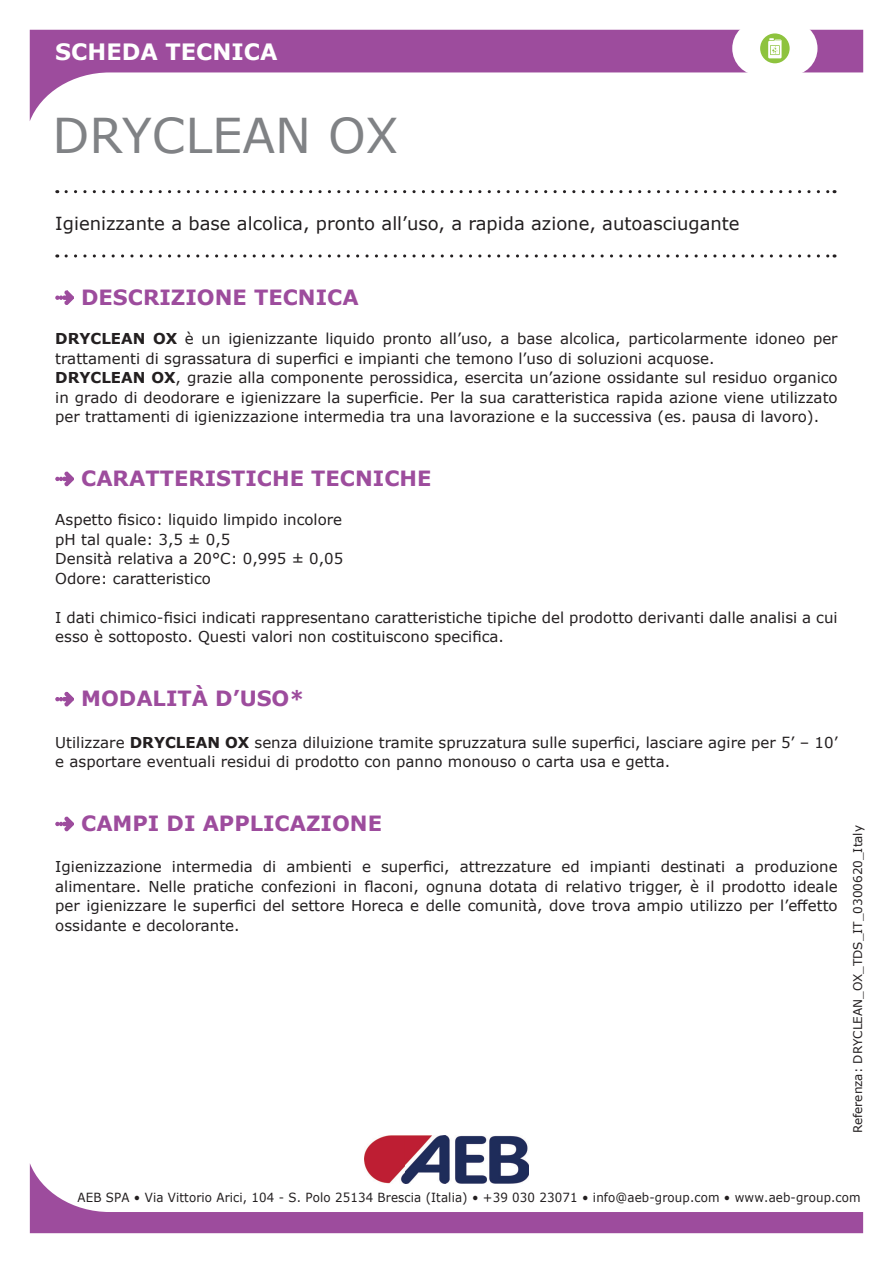
<style>
.page{position:relative;width:893px;height:1263px;background:#fff}
.page>*{position:absolute;margin:0;border:0;box-sizing:border-box;transform-origin:0 0}
.t1{font:48px "Verdana";color:#808285}
.t2{font:700 22.5px "Verdana";color:#fff}
.t3{font:700 21px "Verdana";color:#9d4c9d}
.t4{font:18px "Verdana";color:#231f20}
.t5{font:15px/19.5px "Verdana";color:#231f20}
.t6{font:12.6px "Verdana";letter-spacing:.01em;color:#231f20;scale:.94 1}
.t7{font:12px "Verdana";color:#231f20}
.s1{font-weight:700}
</style>
<div class="page">
<svg style="left:30px;top:30px;width:833px;height:91px"></svg>
<svg style="left:66px;top:190px;width:769px;height:3px"></svg>
<svg style="left:66px;top:254px;width:769px;height:4px"></svg>
<img style="left:364px;top:1135px;width:164px;height:28px">
<div style="left:732px;top:21px;width:85px;height:55px;background:#fff;border-radius:27px"></div>
<div style="left:760px;top:33px;width:30px;height:30px;background:#8ec33e;border-radius:50%"></div>
<svg style="left:768px;top:38px;width:14px;height:20px"></svg>
<svg style="left:30px;top:1163px;width:833px;height:70px"></svg>
<svg style="left:55px;top:290px;width:19px;height:15px"></svg>
<svg style="left:55px;top:471px;width:19px;height:16px"></svg>
<svg style="left:55px;top:691px;width:19px;height:16px"></svg>
<svg style="left:55px;top:816px;width:19px;height:16px"></svg>
<h2 class="t2" style="left:55px;top:35px;width:224px">SCHEDA TECNICA</h2>
<h1 class="t1" style="left:52px;top:103px;width:348px">DRYCLEAN OX</h1>
<p class="t4" style="left:55px;top:212px;width:686px">Igienizzante a base alcolica, pronto all’uso, a rapida azione, autoasciugante</p>
<h3 class="t3" style="left:81px;top:282px;width:279px">DESCRIZIONE TECNICA</h3>
<p class="t5" style="left:55px;top:329px;width:784px"><span class="s1">DRYCLEAN OX</span> è un igienizzante liquido pronto all’uso, a base alcolica, particolarmente idoneo per trattamenti di sgrassatura di superfici e impianti che temono l’uso di soluzioni acquose.<br><span class="s1">DRYCLEAN OX</span>, grazie alla componente perossidica, esercita un’azione ossidante sul residuo organico in grado di deodorare e igienizzare la superficie. Per la sua caratteristica rapida azione viene utilizzato per trattamenti di igienizzazione intermedia tra una lavorazione e la successiva (es. pausa di lavoro).</p>
<h3 class="t3" style="left:81px;top:464px;width:352px">CARATTERISTICHE TECNICHE</h3>
<p class="t5" style="left:55px;top:510px;width:290px">Aspetto fisico: liquido limpido incolore pH tal quale: 3,5 ± 0,5<br>Densità relativa a 20°C: 0,995 ± 0,05<br>Odore: caratteristico</p>
<p class="t5" style="left:55px;top:607px;width:784px">I dati chimico-fisici indicati rappresentano caratteristiche tipiche del prodotto derivanti dalle analisi a cui esso è sottoposto. Questi valori non costituiscono specifica.</p>
<h3 class="t3" style="left:81px;top:684px;width:225px">MODALITÀ D’USO*</h3>
<p class="t5" style="left:55px;top:732px;width:784px">Utilizzare <span class="s1">DRYCLEAN OX</span> senza diluizione tramite spruzzatura sulle superfici, lasciare agire per 5’ – 10’ e asportare eventuali residui di prodotto con panno monouso o carta usa e getta.</p>
<h3 class="t3" style="left:81px;top:809px;width:302px">CAMPI DI APPLICAZIONE</h3>
<p class="t5" style="left:55px;top:857px;width:784px;text-align:justify">Igienizzazione intermedia di ambienti e superfici, attrezzature ed impianti destinati a produzione alimentare. Nelle pratiche confezioni in flaconi, ognuna dotata di relativo trigger, è il prodotto ideale per igienizzare le superfici del settore Horeca e delle comunità, dove trova ampio utilizzo per l’effetto ossidante e decolorante.</p>
<p class="t7" style="left:850px;top:1133px;width:310px;rotate:-90deg">Referenza: DRYCLEAN_OX_TDS_IT_0300620_Italy</p>
<p class="t6" style="left:78px;top:1189px;width:835px">AEB SPA • Via Vittorio Arici, 104 - S. Polo 25134 Brescia (Italia) • +39 030 23071 • info@aeb-group.com • www.aeb-group.com</p>
</div>
